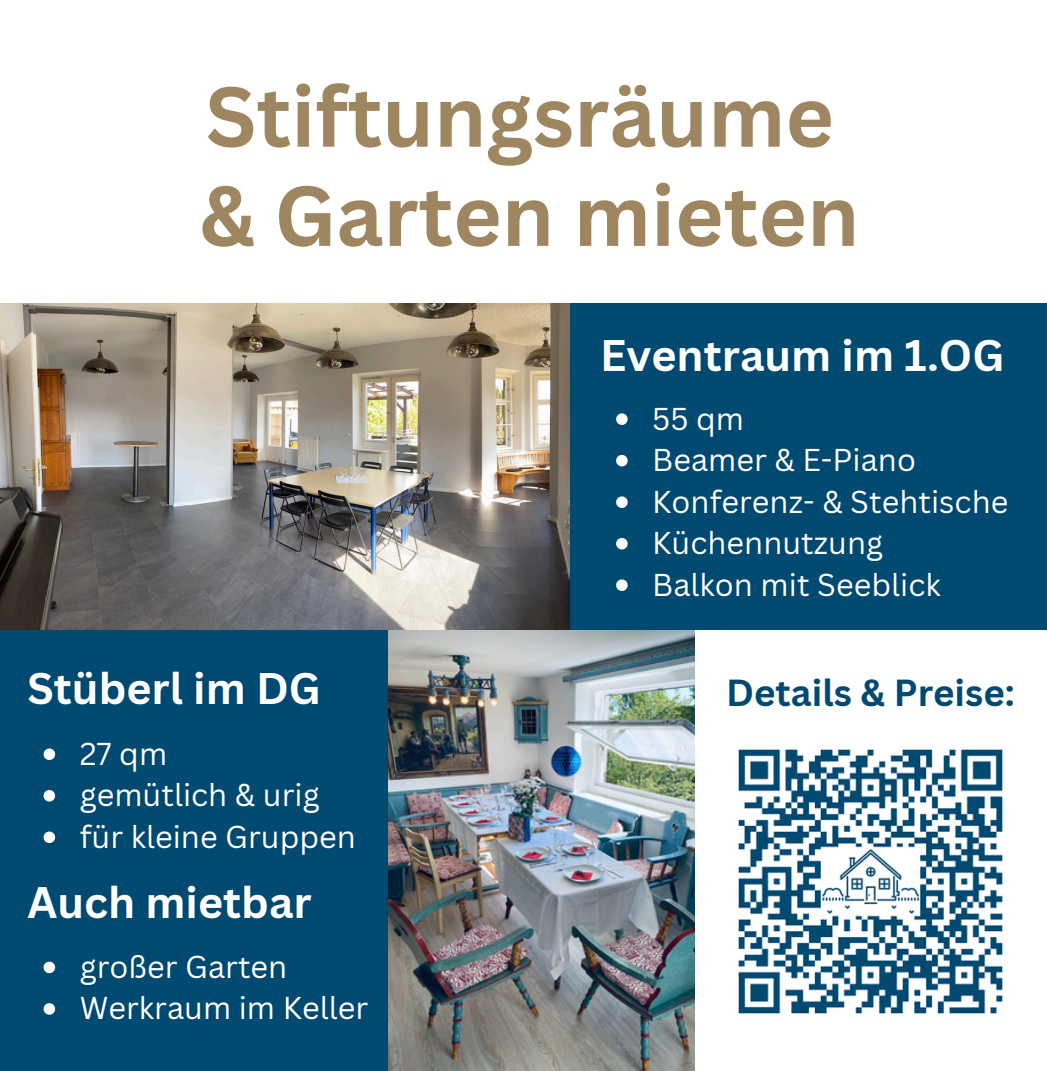
<style>
.page{position:relative;width:1047px;height:1071px;background:#fff}
.page>*{position:absolute;margin:0;border:0;box-sizing:border-box;transform-origin:0 0}
.t1{font:700 83.1px/99.3px "Canva Sans";color:#9e8660}
.t2{font:700 42.9px "Canva Sans";color:#fff}
.t3{font:700 36.6px "Canva Sans";color:#004971}
.t4{font:30.6px "Canva Sans";color:#fff}
</style>
<div class="page">
<div style="left:0;top:304px;width:1046px;height:326px;background:#004971"></div>
<img style="left:0;top:304px;width:569px;height:326px">
<div style="left:0;top:630px;width:669px;height:441px;background:#004971"></div>
<img style="left:388px;top:630px;width:306px;height:441px">
<img style="left:738px;top:749px;width:265px;height:265px">
<svg style="left:616px;top:413px;width:11px;height:12px"></svg>
<svg style="left:616px;top:455px;width:11px;height:11px"></svg>
<svg style="left:616px;top:496px;width:11px;height:12px"></svg>
<svg style="left:616px;top:538px;width:11px;height:11px"></svg>
<svg style="left:616px;top:579px;width:11px;height:12px"></svg>
<svg style="left:44px;top:749px;width:11px;height:11px"></svg>
<svg style="left:44px;top:790px;width:11px;height:12px"></svg>
<svg style="left:44px;top:832px;width:11px;height:11px"></svg>
<svg style="left:44px;top:962px;width:11px;height:11px"></svg>
<svg style="left:44px;top:1003px;width:11px;height:12px"></svg>
<h1 class="t1" style="left:199px;top:65px;width:661px">Stiftungsräume &amp; Garten mieten</h1>
<h2 class="t2" style="left:600px;top:325px;width:406px">Eventraum im 1.OG</h2>
<p class="t4" style="left:652px;top:397px;width:93px">55 qm</p>
<p class="t4" style="left:652px;top:438px;width:265px">Beamer &amp; E-Piano</p>
<p class="t4" style="left:652px;top:480px;width:357px">Konferenz- &amp; Stehtische</p>
<p class="t4" style="left:652px;top:521px;width:232px">Küchennutzung</p>
<p class="t4" style="left:652px;top:563px;width:290px">Balkon mit Seeblick</p>
<h2 class="t2" style="left:27px;top:658px;width:295px">Stüberl im DG</h2>
<p class="t3" style="left:726px;top:667px;width:290px">Details &amp; Preise:</p>
<p class="t4" style="left:80px;top:732px;width:89px">27 qm</p>
<p class="t4" style="left:80px;top:773px;width:241px">gemütlich &amp; urig</p>
<p class="t4" style="left:80px;top:815px;width:278px">für kleine Gruppen</p>
<p class="t2" style="left:27px;top:873px;width:286px">Auch mietbar</p>
<h3 class="t4" style="left:80px;top:945px;width:209px">großer Garten</h3>
<p class="t4" style="left:80px;top:987px;width:290px">Werkraum im Keller</p>
</div>
